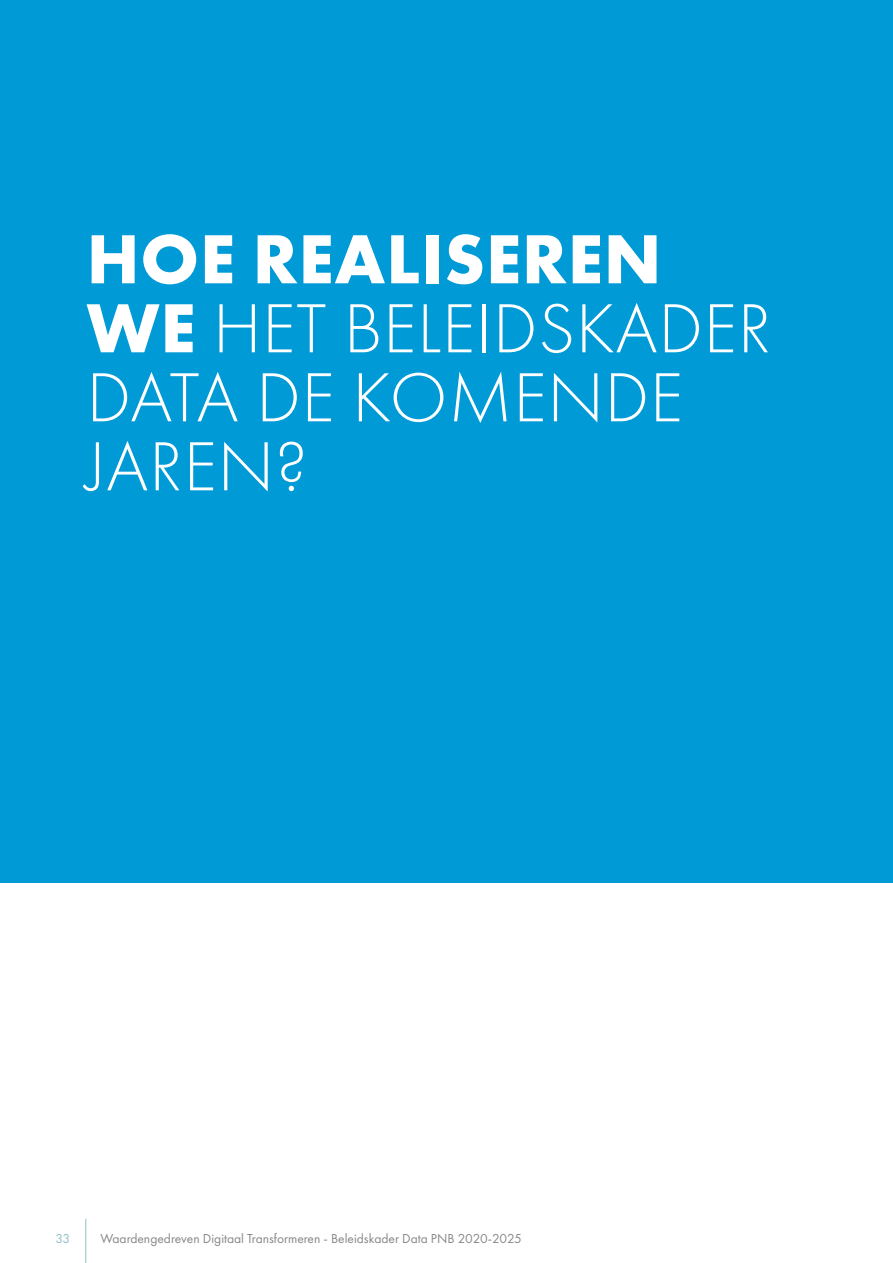
<style>
.page{position:relative;width:893px;height:1263px;background:#fff}
.page>*{position:absolute;margin:0;border:0;box-sizing:border-box;transform-origin:0 0}
.H1-datavisie{font:300 72px/69px "Futura PT";letter-spacing:.01em;color:#fff}
.t1{font:13.5px "Futura PT";color:#878787}
.t2{font:13.5px "Futura PT";color:#8ebec6}
.s1{font-weight:700}
</style>
<div class="page">
<hr style="left:85px;top:1219px;width:1px;height:44px;background:#8ebec6">
<div style="left:0;top:0;width:893px;height:882px;background:#009ad7"></div>
<p class="H1-datavisie" style="left:87px;top:225px;width:686px"><span class="s1">HOE REALISEREN<br>WE</span> HET BELEIDSKADER<br>DATA DE KOMENDE<br>JAREN?</p>
<p class="t2" style="left:55px;top:1230px;width:16px">33</p>
<p class="t1" style="left:101px;top:1230px;width:423px">Waardengedreven Digitaal Transformeren - Beleidskader Data PNB 2020-2025</p>
</div>
